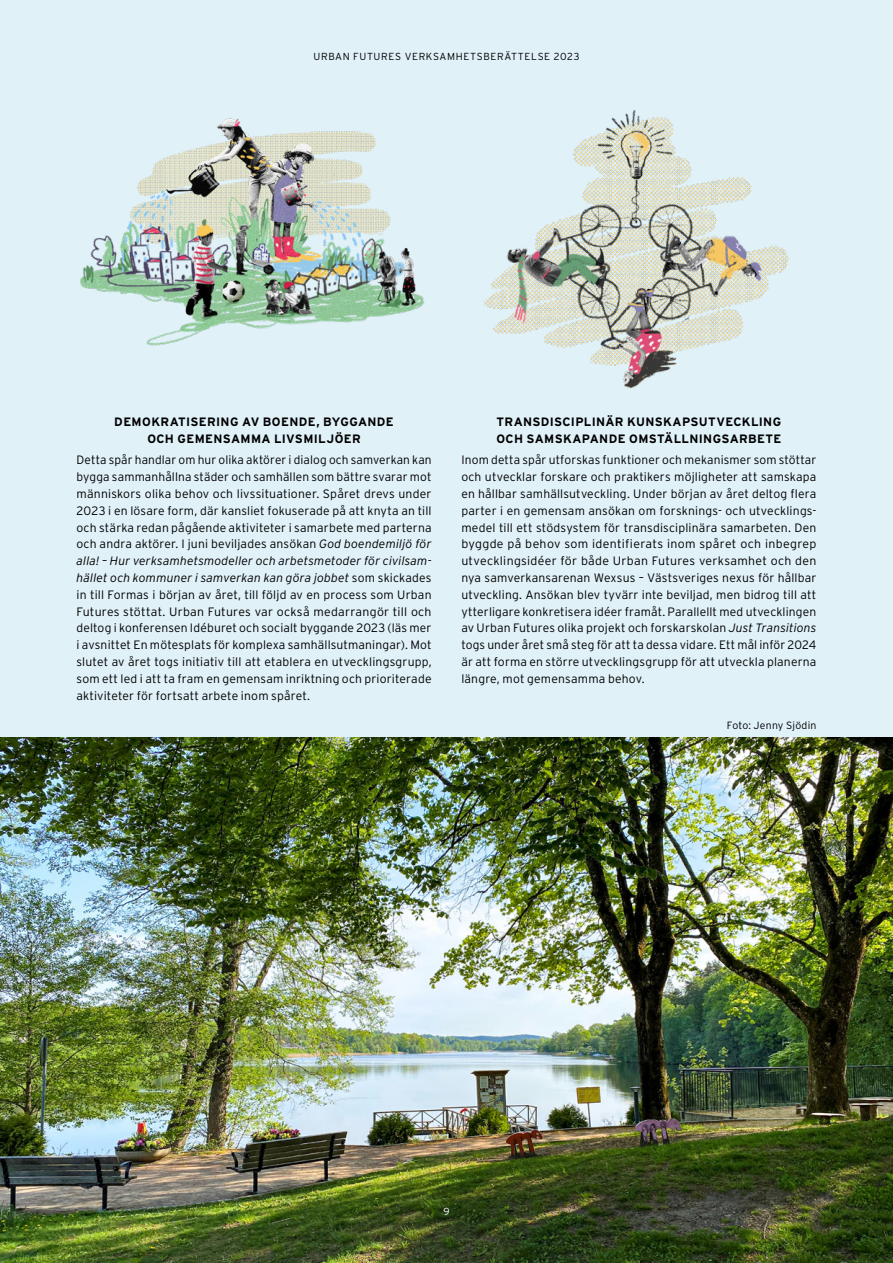
<style>
.page{position:relative;width:893px;height:1263px;background:#e0f1f8}
.page>*{position:absolute;margin:0;border:0;box-sizing:border-box;transform-origin:0 0}
.Brödtext{font:300 12.15px/16.8px "Interstate";letter-spacing:.015em;color:#000;text-align:justify}
.Underrubrik{font:700 12.15px/16.8px "Interstate";letter-spacing:.025em;color:#000;text-align:center}
.Bildtext_och_Referenser{font:300 10.5px "Interstate";letter-spacing:.02em;color:#000}
.t1{font:300 10.2px "Interstate";letter-spacing:.06em;color:#000}
.t2{font:300 10.2px "Interstate";color:#fff}
.s1{font-style:italic}
</style>
<div class="page">
<img style="left:80px;top:118px;width:344px;height:228px">
<img style="left:483px;top:110px;width:306px;height:278px">
<img style="left:0;top:738px;width:893px;height:525px">
<p class="t1" style="left:313px;top:51px;width:268px">URBAN FUTURES VERKSAMHETSBERÄTTELSE 2023</p>
<h2 class="Underrubrik" style="left:114px;top:414px;width:281px">DEMOKRATISERING AV BOENDE, BYGGANDE<br>OCH GEMENSAMMA LIVSMILJÖER</h2>
<p class="Brödtext" style="left:77px;top:451px;width:357px">Detta spår handlar om hur olika aktörer i dialog och samverkan kan bygga sammanhållna städer och samhällen som bättre svarar mot människors olika behov och livssituationer. Spåret drevs under 2023 i en lösare form, där kansliet fokuserade på att knyta an till och stärka redan pågående aktiviteter i samarbete med parterna och andra aktörer. I juni beviljades ansökan <span class="s1">God boendemiljö för alla! – Hur verksamhetsmodeller och arbetsmetoder för civilsam&shy;hället och kommuner i samverkan kan göra jobbet</span> som skickades in till Formas i början av året, till följd av en process som Urban Futures stöttat. Urban Futures var också medarrangör till och deltog i konferensen Idéburet och socialt byggande 2023 (läs mer i avsnittet En mötesplats för komplexa samhällsutmaningar). Mot slutet av året togs initiativ till att etablera en utvecklingsgrupp, som ett led i att ta fram en gemensam inriktning och prioriterade aktiviteter för fortsatt arbete inom spåret.</p>
<h2 class="Underrubrik" style="left:496px;top:414px;width:286px;text-align:left">TRANSDISCIPLINÄR KUNSKAPSUTVECKLING<br>OCH SAMSKAPANDE OMSTÄLLNINGSARBETE</h2>
<p class="Brödtext" style="left:461px;top:451px;width:357px">Inom detta spår utforskas funktioner och mekanismer som stöttar och utvecklar forskare och praktikers möjligheter att samskapa en hållbar samhällsutveckling. Under början av året deltog flera parter i en gemensam ansökan om forsknings- och utvecklings&shy;medel till ett stödsystem för transdisciplinära samarbeten. Den byggde på behov som identifierats inom spåret och inbegrep utvecklingsidéer för både Urban Futures verksamhet och den nya samverkansarenan Wexsus – Västsveriges nexus för hållbar utveckling. Ansökan blev tyvärr inte beviljad, men bidrog till att ytterligare konkretisera idéer framåt. Parallellt med utvecklingen av Urban Futures olika projekt och forskarskolan <span class="s1">Just Transitions </span>togs under året små steg för att ta dessa vidare. Ett mål inför 2024 är att forma en större utvecklingsgrupp för att utveckla planerna längre, mot gemensamma behov.</p>
<p class="Bildtext_och_Referenser" style="left:727px;top:720px;width:91px">Foto: Jenny Sjödin</p>
<p class="t2" style="left:443px;top:1205px;width:8px">9</p>
</div>
